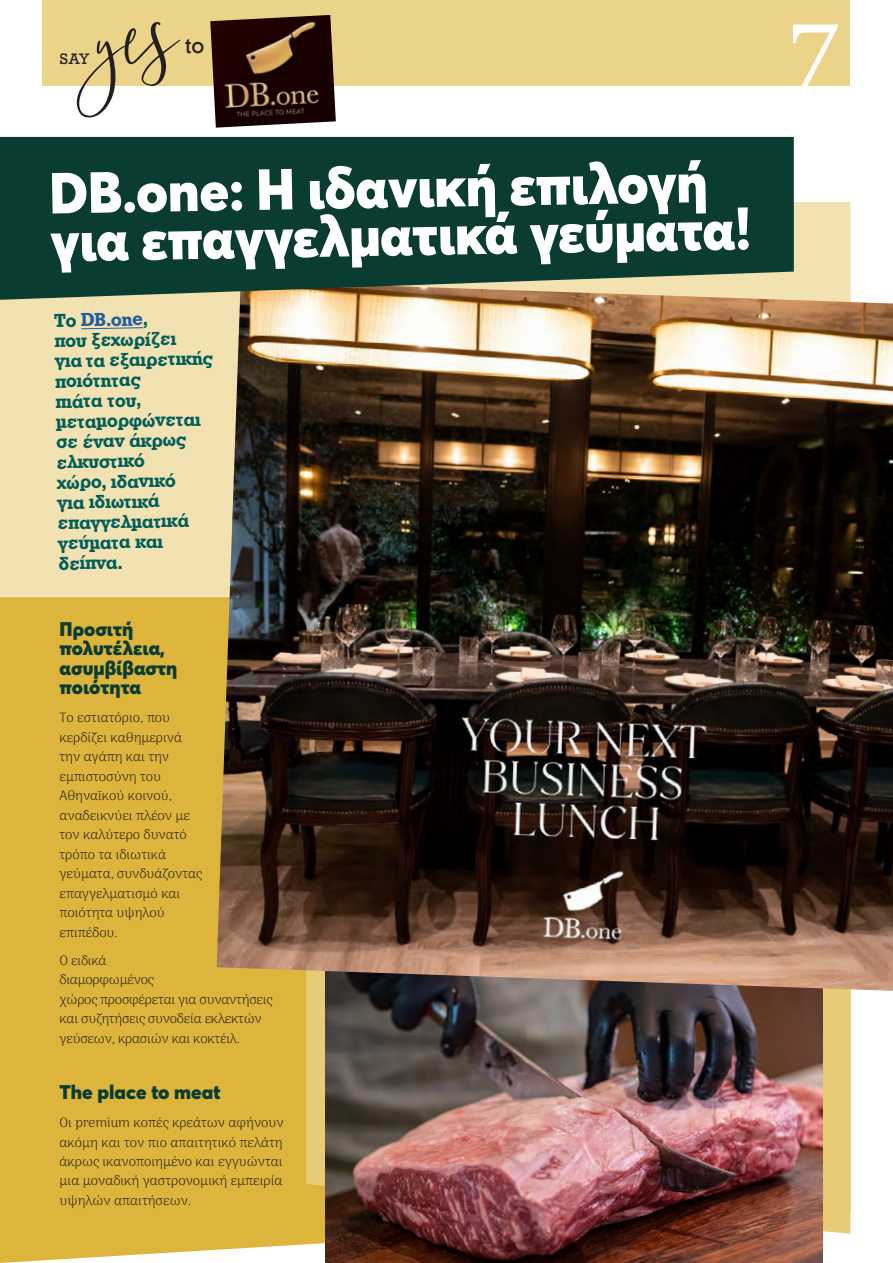
<style>
.page{position:relative;width:893px;height:1263px;background:#fff}
.page>*{position:absolute;margin:0;border:0;box-sizing:border-box;transform-origin:0 0}
.t1{font:97.5px "Georgia";color:#fff}
.t2{font:900 57px/48px "Averta";color:#fff;scale:.96 1}
.t3{font:21px "Rockwell";color:#231f20}
.t4{font:19.5px/20.2px "UB Rockwell Bold";color:#005e5a}
.t5{font:900 19.5px/19.5px "Averta";color:#0a3c31}
.t6{font:14.25px "Rockwell";color:#231f20}
.t7{font:100 13.5px/19.5px "Arima";color:#231f20}
.s1{color:#215e9e}
</style>
<div class="page">
<div style="left:0;top:202px;width:850px;height:395px;background:#f2e1b1"></div>
<div style="left:0;top:597px;width:823px;height:666px;background:#deb53c"></div>
<svg style="left:306px;top:991px;width:544px;height:243px;background:#e3c470"></svg>
<img style="left:326px;top:991px;width:496px;height:272px">
<img style="left:217px;top:281px;width:676px;height:710px">
<div style="left:43px;top:0;width:807px;height:85px;background:#ebd38a"></div>
<svg style="left:81px;top:327px;width:62px;height:2px"></svg>
<svg style="left:0;top:137px;width:794px;height:163px;background:#1c4739"></svg>
<svg style="left:77px;top:22px;width:103px;height:96px"></svg>
<img style="left:210px;top:15px;width:126px;height:113px">
<p class="t6" style="left:60px;top:50px;width:32px">SAY</p>
<h3 class="t3" style="left:185px;top:33px;width:21px">to</h3>
<h2 class="t2" style="left:49px;top:168px;width:732px;rotate:-1deg">DB.one: H ιδανική επιλογή για επαγγελματικά γεύματα!</h2>
<h3 class="t4" style="left:54px;top:310px;width:160px;rotate:-1deg">Το <span class="s1">DB.one</span>,<br>που ξεχωρίζει<br>για τα εξαιρετικής ποιότητας<br>πιάτα του, μεταμορφώνεται σε έναν άκρως ελκυστικό<br>χώρο, ιδανικό<br>για ιδιωτικά επαγγελματικά γεύματα και δείπνα.</h3>
<h3 class="t5" style="left:60px;top:619px;width:119px">Προσιτή πολυτέλεια, ασυμβίβαστη ποιότητα</h3>
<p class="t7" style="left:60px;top:708px;width:144px">Το εστιατόριο, που κερδίζει καθημερινά την αγάπη και την εμπιστοσύνη του<br>Αθηναϊκού κοινού, αναδεικνύει πλέον με τον καλύτερο δυνατό τρόπο τα ιδιωτικά γεύματα, συνδυάζοντας επαγγελματισμό και ποιότητα υψηλού επιπέδου.</p>
<p class="t7" style="left:60px;top:950px;width:214px">Ο ειδικά<br>διαμορφωμένος<br>χώρος προσφέρεται για συναντήσεις και συζητήσεις συνοδεία εκλεκτών γεύσεων, κρασιών και κοκτέιλ.</p>
<h3 class="t5" style="left:60px;top:1082px;width:163px">The place to meat</h3>
<p class="t7" style="left:60px;top:1112px;width:226px;text-align:justify">Οι premium κοπές κρεάτων αφήνουν ακόμη και τον πιο απαιτητικό πελάτη άκρως ικανοποιημένο και εγγυώνται μια μοναδική γαστρονομική εμπειρία υψηλών απαιτήσεων.</p>
<h1 class="t1" style="left:789px;top:-29px;width:50px">7</h1>
</div>
